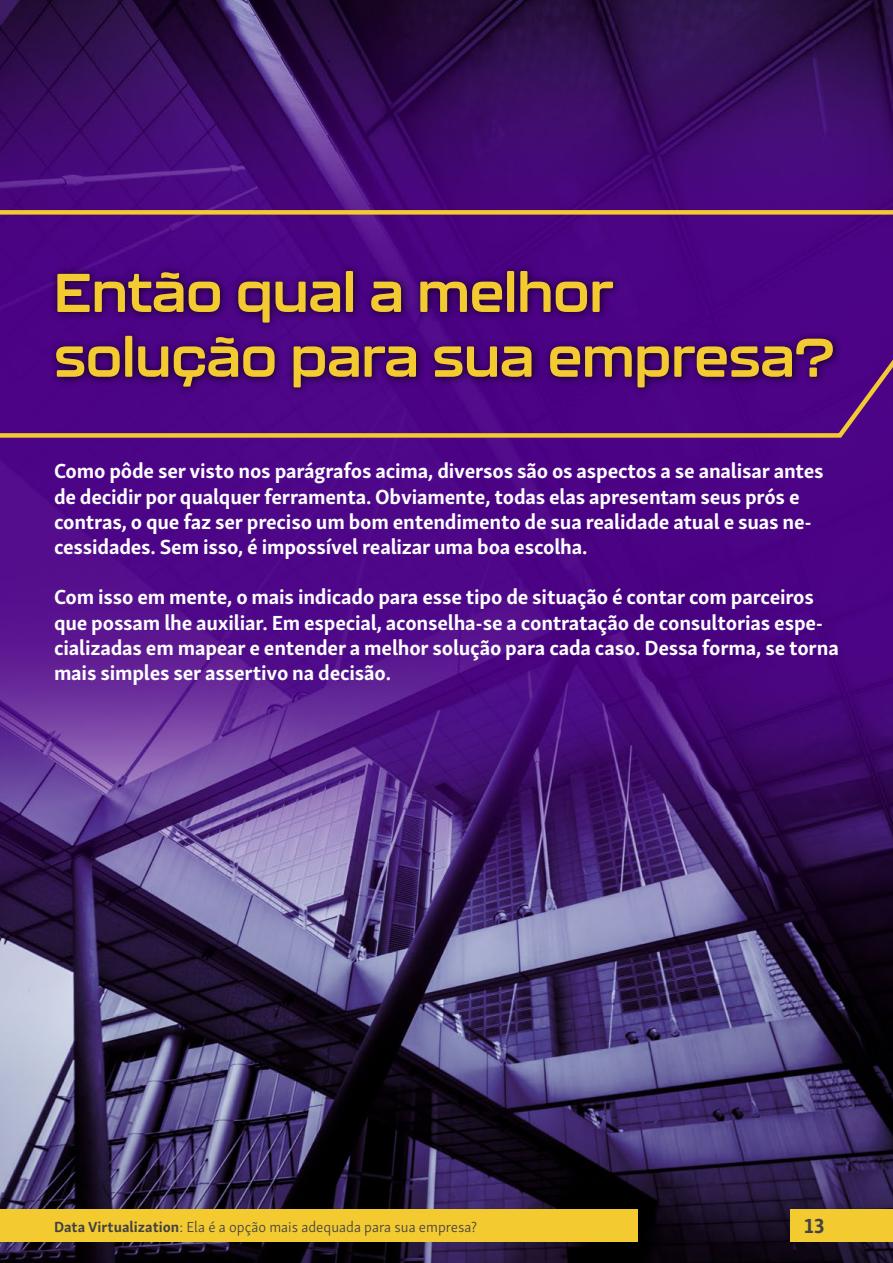
<style>
.page{position:relative;width:893px;height:1263px;background:#fff}
.page>*{position:absolute;margin:0;border:0;box-sizing:border-box;transform-origin:0 0}
.t1{font:700 54px/64.8px "Kallisto";color:#f3ca30}
.t2{font:700 21px/25.2px "Skolar Sans Latn";letter-spacing:-.01em;color:#fff}
.t3{font:700 21px "Skolar Sans Latn";color:#424243}
.t4{font:300 15px "Skolar Sans Latn";color:#424243}
.s1{font-weight:700}
</style>
<div class="page">
<img style="left:0;top:0;width:893px;height:1263px">
<svg style="left:0;top:208px;width:893px;height:232px"></svg>
<div style="left:0;top:1210px;width:637px;height:32px;background:#f3ca30"></div>
<div style="left:790px;top:1210px;width:103px;height:32px;background:#f3ca30"></div>
<h1 class="t1" style="left:54px;top:259px;width:782px">Então qual a melhor solução para sua empresa?</h1>
<p class="t2" style="left:54px;top:457px;width:771px">Como pôde ser visto nos parágrafos acima, diversos são os aspectos a se analisar antes de decidir por qualquer ferramenta. Obviamente, todas elas apresentam seus prós e contras, o que faz ser preciso um bom entendimento de sua realidade atual e suas ne&shy;cessidades. Sem isso, é impossível realizar uma boa escolha.</p>
<p class="t2" style="left:54px;top:583px;width:786px">Com isso em mente, o mais indicado para esse tipo de situação é contar com parceiros que possam lhe auxiliar. Em especial, aconselha-se a contratação de consultorias espe&shy;cializadas em mapear e entender a melhor solução para cada caso. Dessa forma, se torna mais simples ser assertivo na decisão.</p>
<p class="t4" style="left:54px;top:1215px;width:425px"><span class="s1">Data Virtualization</span>: Ela é a opção mais adequada para sua empresa?</p>
<p class="t3" style="left:804px;top:1209px;width:22px">13</p>
</div>
